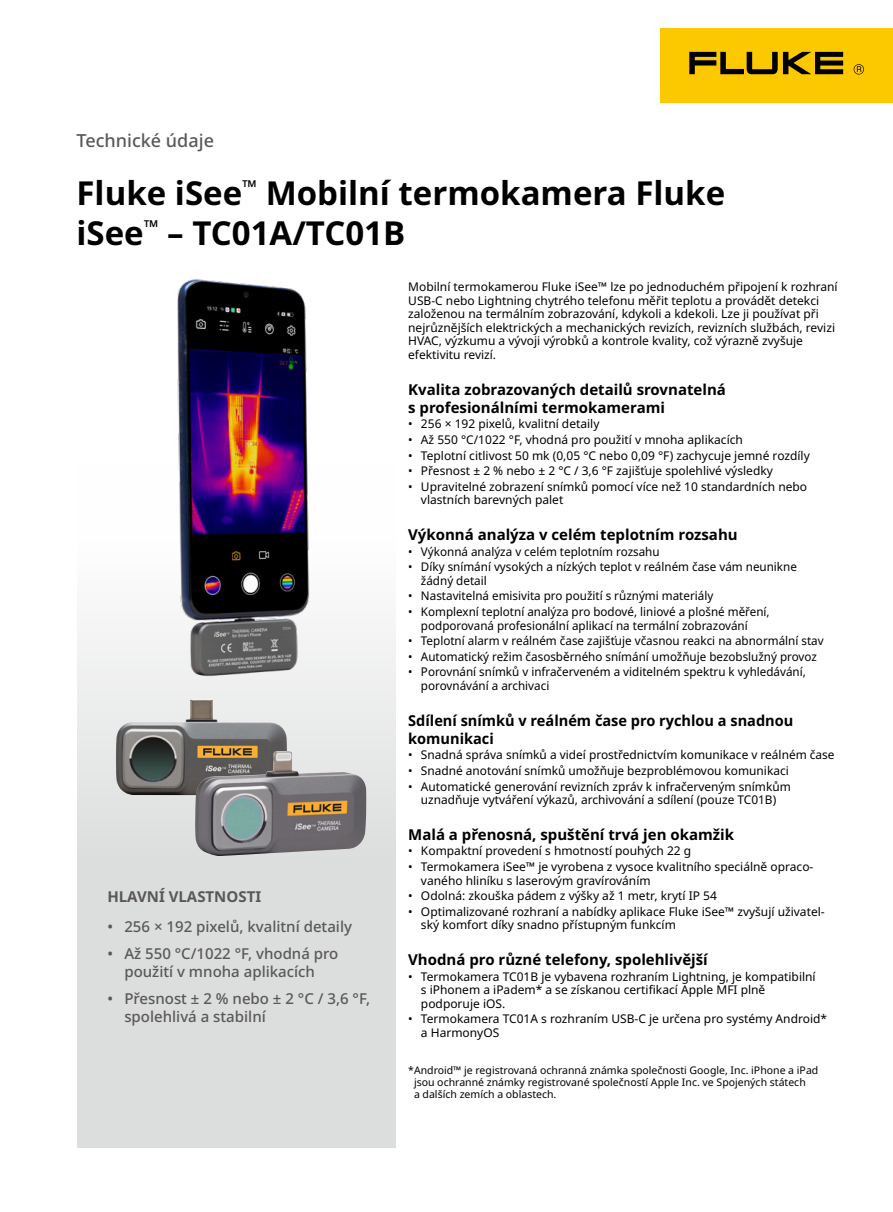
<style>
.page{position:relative;width:893px;height:1212px;background:#fff}
.page>*{position:absolute;margin:0;border:0;box-sizing:border-box;transform-origin:0 0}
.t1{font:700 33px/39.6px "Noto Sans";color:#000}
.t2{font:500 18px "Noto Sans";color:#5a5757}
.t3{font:700 15px/18px "Noto Sans";color:#000}
.t4{font:500 15px/18px "Noto Sans";color:#5a5757;text-align:center}
.t5{font:700 15px "Noto Sans";color:#5a5757}
.t6{font:12px/13.5px "Noto Sans";color:#000}
.t7{font:10.5px/12px "Noto Sans";color:#000}
</style>
<div class="page">
<div style="left:77px;top:466px;width:318px;height:682px;background:#dcdddd"></div>
<img style="left:105px;top:279px;width:268px;height:436px">
<img style="left:115px;top:699px;width:172px;height:96px">
<img style="left:195px;top:751px;width:171px;height:105px">
<svg style="left:661px;top:28px;width:232px;height:75px;background:#e3b400"></svg>
<h2 class="t2" style="left:77px;top:128px;width:139px">Technické údaje</h2>
<h1 class="t1" style="left:77px;top:174px;width:650px">Fluke iSee<sup>™</sup> Mobilní termokamera Fluke iSee<sup>™</sup> – TC01A/TC01B</h1>
<p class="t5" style="left:107px;top:885px;width:155px">HLAVNÍ VLASTNOSTI</p>
<p class="t4" style="left:107px;top:918px;width:246px">• 256 × 192 pixelů, kvalitní detaily</p>
<p class="t4" style="left:107px;top:945px;width:233px">• Až 550 °C/1022 °F, vhodná pro použití v mnoha aplikacích</p>
<p class="t4" style="left:124px;top:989px;width:247px;text-align:left;text-indent:-17px">• Přesnost ± 2 % nebo ± 2 °C / 3,6 °F, spolehlivá a stabilní</p>
<p class="t6" style="left:408px;top:281px;width:431px">Mobilní termokamerou Fluke iSee™ lze po jednoduchém připojení k rozhraní USB‑C nebo Lightning chytrého telefonu měřit teplotu a provádět detekci založenou na termálním zobrazování, kdykoli a kdekoli. Lze ji používat při nejrůznějších elektrických a mechanických revizích, revizních službách, revizi HVAC, výzkumu a vývoji výrobků a kontrole kvality, což výrazně zvyšuje efektivitu revizí.</p>
<p class="t3" style="left:408px;top:380px;width:319px">Kvalita zobrazovaných detailů srovnatelná s profesionálními termokamerami</p>
<p class="t6" style="left:408px;top:417px;width:193px">• 256 × 192 pixelů, kvalitní detaily</p>
<p class="t6" style="left:408px;top:433px;width:336px">• Až 550 °C/1022 °F, vhodná pro použití v mnoha aplikacích</p>
<p class="t6" style="left:408px;top:449px;width:403px">• Teplotní citlivost 50 mk (0,05 °C nebo 0,09 °F) zachycuje jemné rozdíly</p>
<p class="t6" style="left:408px;top:464px;width:366px">• Přesnost ± 2 % nebo ± 2 °C / 3,6 °F zajišťuje spolehlivé výsledky</p>
<p class="t6" style="left:421px;top:480px;width:388px;text-indent:-13px">• Upravitelné zobrazení snímků pomocí více než 10 standardních nebo vlastních barevných palet</p>
<p class="t3" style="left:408px;top:526px;width:331px">Výkonná analýza v celém teplotním rozsahu</p>
<p class="t6" style="left:408px;top:545px;width:253px">• Výkonná analýza v celém teplotním rozsahu</p>
<p class="t6" style="left:421px;top:560px;width:377px;text-indent:-13px">• Díky snímání vysokých a nízkých teplot v reálném čase vám neunikne žádný detail</p>
<p class="t6" style="left:408px;top:590px;width:307px">• Nastavitelná emisivita pro použití s různými materiály</p>
<p class="t6" style="left:421px;top:605px;width:350px;text-indent:-13px">• Komplexní teplotní analýza pro bodové, liniové a plošné měření, podporovaná profesionální aplikací na termální zobrazování</p>
<p class="t6" style="left:408px;top:634px;width:417px">• Teplotní alarm v reálném čase zajišťuje včasnou reakci na abnormální stav</p>
<p class="t6" style="left:408px;top:650px;width:410px">• Automatický režim časosběrného snímání umožňuje bezobslužný provoz</p>
<p class="t6" style="left:421px;top:666px;width:386px;text-indent:-13px">• Porovnání snímků v infračerveném a viditelném spektru k vyhledávání, porovnávání a archivaci</p>
<p class="t3" style="left:408px;top:711px;width:387px">Sdílení snímků v reálném čase pro rychlou a snadnou komunikaci</p>
<p class="t6" style="left:408px;top:748px;width:428px">• Snadná správa snímků a videí prostřednictvím komunikace v reálném čase</p>
<p class="t6" style="left:408px;top:764px;width:382px">• Snadné anotování snímků umožňuje bezproblémovou komunikaci</p>
<p class="t6" style="left:408px;top:780px;width:384px;text-align:center">• Automatické generování revizních zpráv k infračerveným snímkům uznadňuje vytváření výkazů, archivování a sdílení (pouze TC01B)</p>
<p class="t3" style="left:408px;top:826px;width:327px">Malá a přenosná, spuštění trvá jen okamžik</p>
<p class="t6" style="left:408px;top:845px;width:285px">• Kompaktní provedení s hmotností pouhých 22 g</p>
<p class="t6" style="left:421px;top:860px;width:394px;text-indent:-13px">• Termokamera iSee™ je vyrobena z vysoce kvalitního speciálně opraco‑ vaného hliníku s laserovým gravírováním</p>
<p class="t6" style="left:408px;top:889px;width:310px">• Odolná: zkouška pádem z výšky až 1 metr, krytí IP 54</p>
<p class="t6" style="left:421px;top:905px;width:405px;text-indent:-13px">• Optimalizované rozhraní a nabídky aplikace Fluke iSee™ zvyšují uživatel‑ ský komfort díky snadno přístupným funkcím</p>
<p class="t3" style="left:408px;top:951px;width:301px">Vhodná pro různé telefony, spolehlivější</p>
<p class="t6" style="left:421px;top:970px;width:396px;text-indent:-13px">• Termokamera TC01B je vybavena rozhraním Lightning, je kompatibilní s iPhonem a iPadem* a se získanou certifikací Apple MFI plně podporuje iOS.</p>
<p class="t6" style="left:421px;top:1012px;width:408px;text-indent:-13px">• Termokamera TC01A s rozhraním USB‑C je určena pro systémy Android* a HarmonyOS</p>
<p class="t7" style="left:414px;top:1065px;width:406px;text-indent:-6px">*Android™ je registrovaná ochranná známka společnosti Google, Inc. iPhone a iPad jsou ochranné známky registrované společností Apple Inc. ve Spojených státech<br>a dalších zemích a oblastech.</p>
</div>
